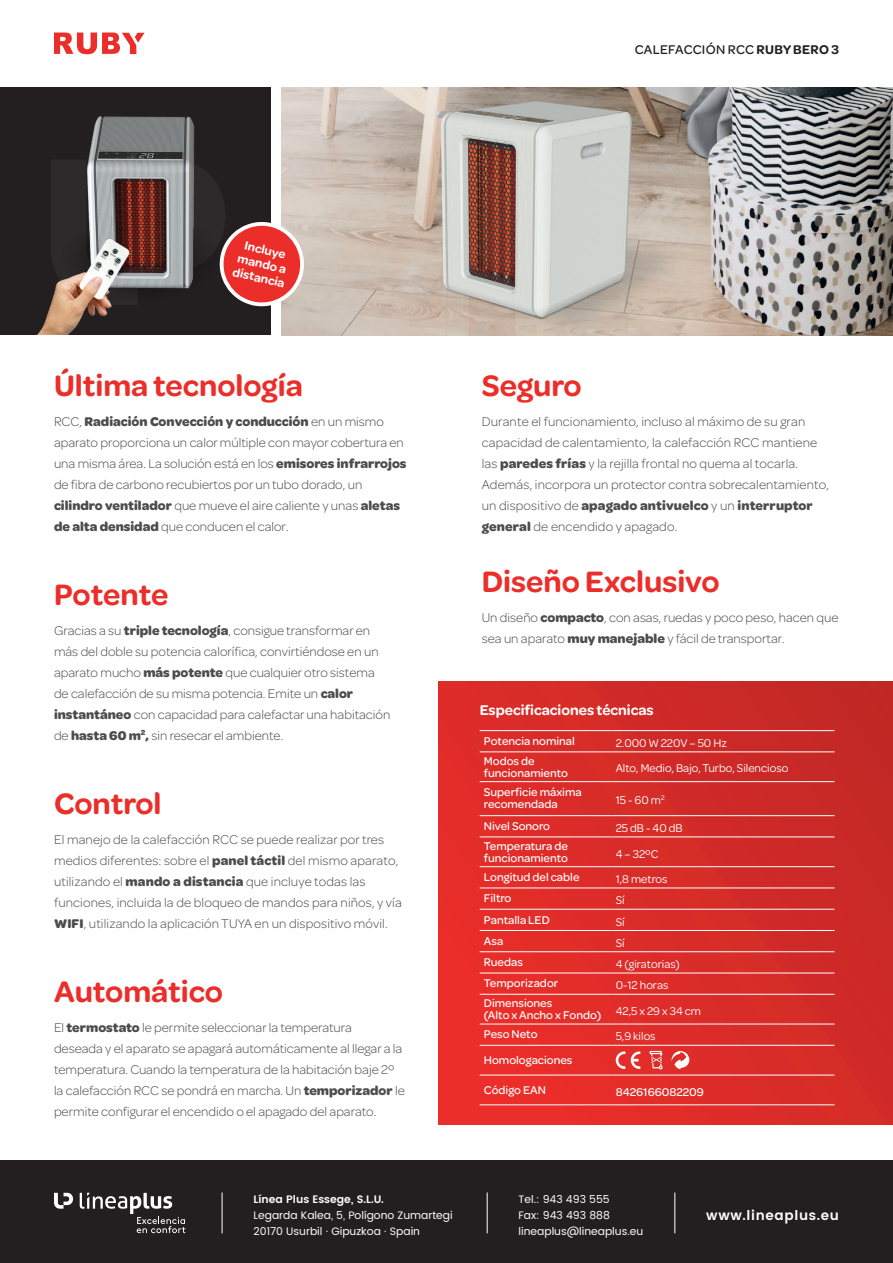
<style>
.page{position:relative;width:893px;height:1263px;background:#fff}
.page>*{position:absolute;margin:0;border:0;box-sizing:border-box;transform-origin:0 0}
.t1{font:600 31.5px "Omnes";color:#eb2e2a}
.t2{font:600 15px "Omnes";color:#fff}
.t3{font:300 13.5px/21px "Omnes";color:#4b4c4d}
.t4{font:500 13.5px "Omnes";letter-spacing:.02em;color:#231f20}
.t5{font:600 13.5px "Poppins";letter-spacing:.05em;color:#fff}
.t6{font:600 12.75px/14px "Omnes";color:#fff;text-align:center}
.t7{font:500 12px/12px "Omnes";color:#fff}
.t8{font:12px "Omnes";color:#fff}
.t9{font:10.8px/16.2px "Poppins";color:#fff}
.t10{font:600 10.8px "Poppins";color:#fff}
.s1{font-weight:600}
.s2{font-weight:700}
</style>
<div class="page">
<img style="left:282px;top:87px;width:611px;height:248px">
<div style="left:0;top:87px;width:271px;height:248px;background:#231f20"></div>
<div style="left:0;top:1161px;width:893px;height:102px;background:#231f20"></div>
<hr style="left:487px;top:1192px;width:1px;height:41px;background:#fff">
<hr style="left:222px;top:1192px;width:1px;height:41px;background:#fff">
<hr style="left:674px;top:1192px;width:1px;height:41px;background:#fff">
<svg style="left:80px;top:1193px;width:105px;height:40px"></svg>
<svg style="left:54px;top:1193px;width:19px;height:16px"></svg>
<svg style="left:54px;top:33px;width:91px;height:21px"></svg>
<div style="left:439px;top:681px;width:454px;height:443px;background:linear-gradient(to right,#e82f2b,#c82b28)"></div>
<hr style="left:480px;top:730px;width:131px;height:1px;background:#fff">
<hr style="left:611px;top:730px;width:223px;height:1px;background:#fff">
<hr style="left:480px;top:751px;width:131px;height:1px;background:#fff">
<hr style="left:611px;top:751px;width:223px;height:1px;background:#fff">
<hr style="left:480px;top:781px;width:131px;height:1px;background:#fff">
<hr style="left:611px;top:781px;width:223px;height:1px;background:#fff">
<hr style="left:480px;top:815px;width:131px;height:1px;background:#fff">
<hr style="left:611px;top:815px;width:223px;height:1px;background:#fff">
<hr style="left:480px;top:836px;width:131px;height:1px;background:#fff">
<hr style="left:611px;top:836px;width:223px;height:1px;background:#fff">
<hr style="left:480px;top:866px;width:131px;height:1px;background:#fff">
<hr style="left:611px;top:866px;width:223px;height:1px;background:#fff">
<hr style="left:480px;top:887px;width:131px;height:1px;background:#fff">
<hr style="left:611px;top:887px;width:223px;height:1px;background:#fff">
<hr style="left:480px;top:909px;width:131px;height:1px;background:#fff">
<hr style="left:611px;top:909px;width:223px;height:1px;background:#fff">
<hr style="left:480px;top:930px;width:131px;height:1px;background:#fff">
<hr style="left:611px;top:930px;width:223px;height:1px;background:#fff">
<hr style="left:480px;top:951px;width:131px;height:1px;background:#fff">
<hr style="left:611px;top:951px;width:223px;height:1px;background:#fff">
<hr style="left:480px;top:973px;width:131px;height:1px;background:#fff">
<hr style="left:611px;top:973px;width:223px;height:1px;background:#fff">
<hr style="left:480px;top:994px;width:131px;height:1px;background:#fff">
<hr style="left:611px;top:994px;width:223px;height:1px;background:#fff">
<hr style="left:480px;top:1024px;width:131px;height:1px;background:#fff">
<hr style="left:611px;top:1024px;width:223px;height:1px;background:#fff">
<hr style="left:480px;top:1045px;width:131px;height:1px;background:#fff">
<hr style="left:611px;top:1045px;width:223px;height:1px;background:#fff">
<hr style="left:480px;top:1075px;width:131px;height:1px;background:#fff">
<hr style="left:611px;top:1075px;width:223px;height:1px;background:#fff">
<hr style="left:480px;top:1104px;width:131px;height:1px;background:#fff">
<hr style="left:611px;top:1104px;width:223px;height:1px;background:#fff">
<svg style="left:649px;top:1051px;width:14px;height:18px"></svg>
<svg style="left:672px;top:1051px;width:17px;height:18px"></svg>
<svg style="left:616px;top:1051px;width:9px;height:18px"></svg>
<svg style="left:631px;top:1051px;width:9px;height:18px"></svg>
<img style="left:88px;top:116px;width:107px;height:43px">
<svg style="left:52px;top:159px;width:259px;height:149px"></svg>
<img style="left:37px;top:221px;width:94px;height:114px">
<p class="t4" style="left:635px;top:41px;width:206px">CALEFACCIÓN RCC <span class="s1">RUBY BERO 3</span></p>
<p class="t6" style="left:241px;top:236px;width:55px;rotate:13deg">Incluye mando a distancia</p>
<h1 class="t1" style="left:54px;top:363px;width:250px">Última tecnología</h1>
<p class="t3" style="left:54px;top:410px;width:354px">RCC, <span class="s2">Radiación Convección y conducción</span> en un mismo aparato proporciona un calor múltiple con mayor cobertura en una misma área. La solución está en los <span class="s2">emisores infrarrojos </span>de fibra de carbono recubiertos por un tubo dorado, un <span class="s2">cilindro ventilador</span> que mueve el aire caliente y unas <span class="s2">aletas de alta densidad</span> que conducen el calor.</p>
<h1 class="t1" style="left:54px;top:572px;width:116px">Potente</h1>
<p class="t3" style="left:54px;top:619px;width:338px">Gracias a su <span class="s2">triple tecnología</span>, consigue transformar en más del doble su potencia calorífica, convirtiéndose en un aparato mucho <span class="s2">más potente</span> que cualquier otro sistema de calefacción de su misma potencia. Emite un <span class="s2">calor instantáneo</span> con capacidad para calefactar una habitación de <span class="s2">hasta 60 m</span><sup>2</sup><span class="s2">,</span> sin resecar el ambiente.</p>
<h1 class="t1" style="left:54px;top:781px;width:109px">Control</h1>
<p class="t3" style="left:54px;top:828px;width:349px">El manejo de la calefacción RCC se puede realizar por tres medios diferentes: sobre el <span class="s2">panel táctil</span> del mismo aparato, utilizando el <span class="s2">mando a distancia</span> que incluye todas las funciones, incluida la de bloqueo de mandos para niños, y vía <span class="s2">WIFI</span>, utilizando la aplicación TUYA en un dispositivo móvil.</p>
<h1 class="t1" style="left:54px;top:969px;width:170px">Automático</h1>
<p class="t3" style="left:54px;top:1016px;width:352px">El <span class="s2">termostato</span> le permite seleccionar la temperatura<br>deseada y el aparato se apagará automáticamente al llegar a la temperatura. Cuando la temperatura de la habitación baje 2º la calefacción RCC se pondrá en marcha. Un <span class="s2">temporizador</span> le permite configurar el encendido o el apagado del aparato.</p>
<h1 class="t1" style="left:482px;top:363px;width:101px">Seguro</h1>
<p class="t3" style="left:482px;top:410px;width:349px">Durante el funcionamiento, incluso al máximo de su gran capacidad de calentamiento, la calefacción RCC mantiene las <span class="s2">paredes frías</span> y la rejilla frontal no quema al tocarla.<br>Además, incorpora un protector contra sobrecalentamiento, un dispositivo de <span class="s2">apagado antivuelco</span> y un <span class="s2">interruptor general</span> de encendido y apagado.</p>
<h1 class="t1" style="left:482px;top:560px;width:239px">Diseño Exclusivo</h1>
<p class="t3" style="left:482px;top:606px;width:358px">Un diseño <span class="s2">compacto</span>, con asas, ruedas y poco peso, hacen que sea un aparato <span class="s2">muy manejable</span> y fácil de transportar.</p>
<p class="t2" style="left:480px;top:699px;width:176px">Especificaciones técnicas</p>
<p class="t7" style="left:484px;top:734px;width:93px">Potencia nominal</p>
<p class="t8" style="left:616px;top:735px;width:113px">2.000 W 220V – 50 Hz</p>
<p class="t7" style="left:484px;top:754px;width:86px">Modos de funcionamiento</p>
<p class="t8" style="left:616px;top:760px;width:174px">Alto, Medio, Bajo, Turbo, Silencioso</p>
<p class="t7" style="left:484px;top:786px;width:99px">Superficie máxima recomendada</p>
<p class="t8" style="left:616px;top:792px;width:50px">15 - 60 m<sup>2</sup></p>
<p class="t7" style="left:484px;top:819px;width:68px">Nivel Sonoro</p>
<p class="t8" style="left:616px;top:820px;width:69px">25 dB - 40 dB</p>
<p class="t7" style="left:484px;top:839px;width:86px">Temperatura de funcionamiento</p>
<p class="t8" style="left:616px;top:845px;width:44px">4 – 32ºC</p>
<p class="t7" style="left:484px;top:870px;width:97px">Longitud del cable</p>
<p class="t8" style="left:616px;top:871px;width:53px">1,8 metros</p>
<p class="t7" style="left:484px;top:892px;width:29px">Filtro</p>
<p class="t8" style="left:616px;top:892px;width:10px">Sí</p>
<p class="t7" style="left:484px;top:913px;width:67px">Pantalla LED</p>
<p class="t8" style="left:616px;top:913px;width:10px">Sí</p>
<p class="t7" style="left:484px;top:934px;width:21px">Asa</p>
<p class="t8" style="left:616px;top:935px;width:10px">Sí</p>
<p class="t7" style="left:484px;top:955px;width:41px">Ruedas</p>
<p class="t8" style="left:616px;top:956px;width:66px">4 (giratorias)</p>
<p class="t7" style="left:484px;top:977px;width:76px">Temporizador</p>
<p class="t8" style="left:616px;top:977px;width:54px">0-12 horas</p>
<p class="t7" style="left:484px;top:996px;width:219px">Dimensiones<br>(Alto x Ancho x Fondo) <sup>42,5</sup> <sup>x</sup> <sup>29</sup> <sup>x</sup> <sup>34</sup> <sup>cm</sup></p>
<p class="t7" style="left:484px;top:1028px;width:55px">Peso Neto</p>
<p class="t8" style="left:616px;top:1028px;width:41px">5,9 kilos</p>
<p class="t7" style="left:484px;top:1053px;width:90px">Homologaciones</p>
<p class="t7" style="left:484px;top:1083px;width:64px">Código EAN</p>
<p class="t7" style="left:616px;top:1085px;width:90px">8426166082209</p>
<p class="t10" style="left:254px;top:1191px;width:132px">Línea Plus Essege, S.L.U.</p>
<p class="t9" style="left:254px;top:1207px;width:201px">Legarda Kalea, 5, Polígono Zumartegi<br>20170 Usurbil · Gipuzkoa · Spain</p>
<p class="t9" style="left:519px;top:1191px;width:126px">Tel.: 943 493 555<br>Fax: 943 493 888 lineaplus@lineaplus.eu</p>
<p class="t5" style="left:706px;top:1205px;width:134px">www.lineaplus.eu</p>
</div>
